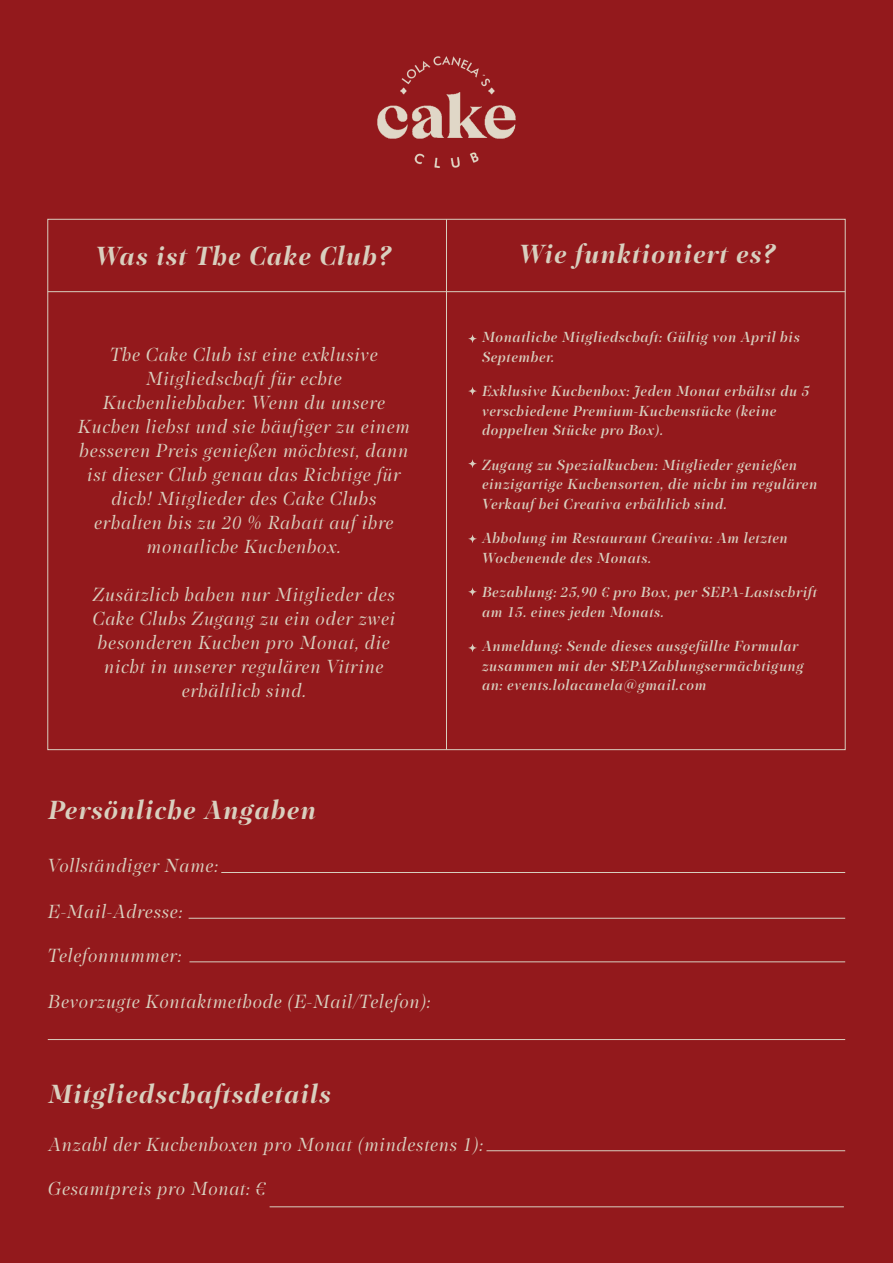
<style>
.page{position:relative;width:893px;height:1263px;background:#93191c}
.page>*{position:absolute;margin:0;border:0;box-sizing:border-box;transform-origin:0 0}
.t1{font:italic 700 27px "PF Regal Display Pro";letter-spacing:.04em;color:#d9d0bf}
.t2{font:italic 700 27px "PF Regal Display Pro";letter-spacing:.04em;color:#d8cfbf}
.t3{font:italic 19.5px/24px "PF Regal Display Pro";letter-spacing:.04em;color:#d9d0bf;text-align:center}
.t4{font:italic 500 15px/19.5px "PF Regal Display Pro";letter-spacing:.04em;color:#d8cfbf}
</style>
<div class="page">
<img style="left:378px;top:56px;width:137px;height:112px">
<hr style="left:48px;top:291px;width:797px;height:1px;background:#d8cfbf">
<hr style="left:446px;top:219px;width:1px;height:531px;background:#d8cfbf">
<svg style="left:468px;top:334px;width:9px;height:9px"></svg>
<svg style="left:468px;top:387px;width:9px;height:8px"></svg>
<svg style="left:468px;top:459px;width:9px;height:9px"></svg>
<svg style="left:468px;top:534px;width:9px;height:9px"></svg>
<svg style="left:468px;top:587px;width:9px;height:9px"></svg>
<svg style="left:468px;top:643px;width:9px;height:9px"></svg>
<hr style="left:221px;top:872px;width:624px;height:1px;background:#d8cfbf">
<hr style="left:189px;top:918px;width:656px;height:1px;background:#d8cfbf">
<hr style="left:189px;top:961px;width:656px;height:1px;background:#d8cfbf">
<hr style="left:48px;top:1039px;width:797px;height:1px;background:#d8cfbf">
<hr style="left:486px;top:1150px;width:359px;height:1px;background:#d8cfbf">
<hr style="left:270px;top:1206px;width:574px;height:1px;background:#d8cfbf">
<h1 class="t1" style="left:96px;top:240px;width:297px">Was ist The Cake Club?</h1>
<p class="t3" style="left:78px;top:343px;width:333px">The Cake Club ist eine exklusive Mitgliedschaft für echte Kuchenliebhaber. Wenn du unsere Kuchen liebst und sie häufiger zu einem besseren Preis genießen möchtest, dann ist dieser Club genau das Richtige für dich! Mitglieder des Cake Clubs erhalten bis zu 20 % Rabatt auf ihre monatliche Kuchenbox.</p>
<p class="t3" style="left:92px;top:583px;width:304px">Zusätzlich haben nur Mitglieder des<br>Cake Clubs Zugang zu ein oder zwei besonderen Kuchen pro Monat, die nicht in unserer regulären Vitrine erhältlich sind.</p>
<h1 class="t1" style="left:48px;top:794px;width:269px">Persönliche Angaben</h1>
<p class="t3" style="left:48px;top:854px;width:172px">Vollständiger Name:</p>
<p class="t3" style="left:48px;top:900px;width:136px">E-Mail-Adresse:</p>
<p class="t3" style="left:48px;top:943px;width:135px">Telefonnummer:</p>
<p class="t3" style="left:48px;top:990px;width:384px">Bevorzugte Kontaktmethode (E-Mail/Telefon):</p>
<h1 class="t1" style="left:48px;top:1078px;width:284px">Mitgliedschaftsdetails</h1>
<h1 class="t2" style="left:519px;top:237px;width:258px">Wie funktioniert es?</h1>
<p class="t4" style="left:482px;top:327px;width:319px">Monatliche Mitgliedschaft: Gültig von April bis<br>September.</p>
<p class="t4" style="left:482px;top:381px;width:329px">Exklusive Kuchenbox: Jeden Monat erhältst du 5 verschiedene Premium-Kuchenstücke (keine doppelten Stücke pro Box).</p>
<p class="t4" style="left:482px;top:455px;width:337px">Zugang zu Spezialkuchen: Mitglieder genießen einzigartige Kuchensorten, die nicht im regulären<br>Verkauf bei Creativa erhältlich sind.</p>
<p class="t4" style="left:482px;top:528px;width:307px">Abholung im Restaurant Creativa: Am letzten<br>Wochenende des Monats.</p>
<p class="t4" style="left:482px;top:582px;width:336px">Bezahlung: 25,90 € pro Box, per SEPA-Lastschrift am 15. eines jeden Monats.</p>
<p class="t4" style="left:482px;top:636px;width:323px">Anmeldung: Sende dieses ausgefüllte Formular zusammen mit der SEPAZahlungsermächtigung an: events.lolacanela@gmail.com</p>
<p class="t3" style="left:49px;top:1132px;width:436px">Anzahl der Kuchenboxen pro Monat (mindestens 1):</p>
<p class="t3" style="left:48px;top:1177px;width:219px">Gesamtpreis pro Monat: €</p>
</div>
